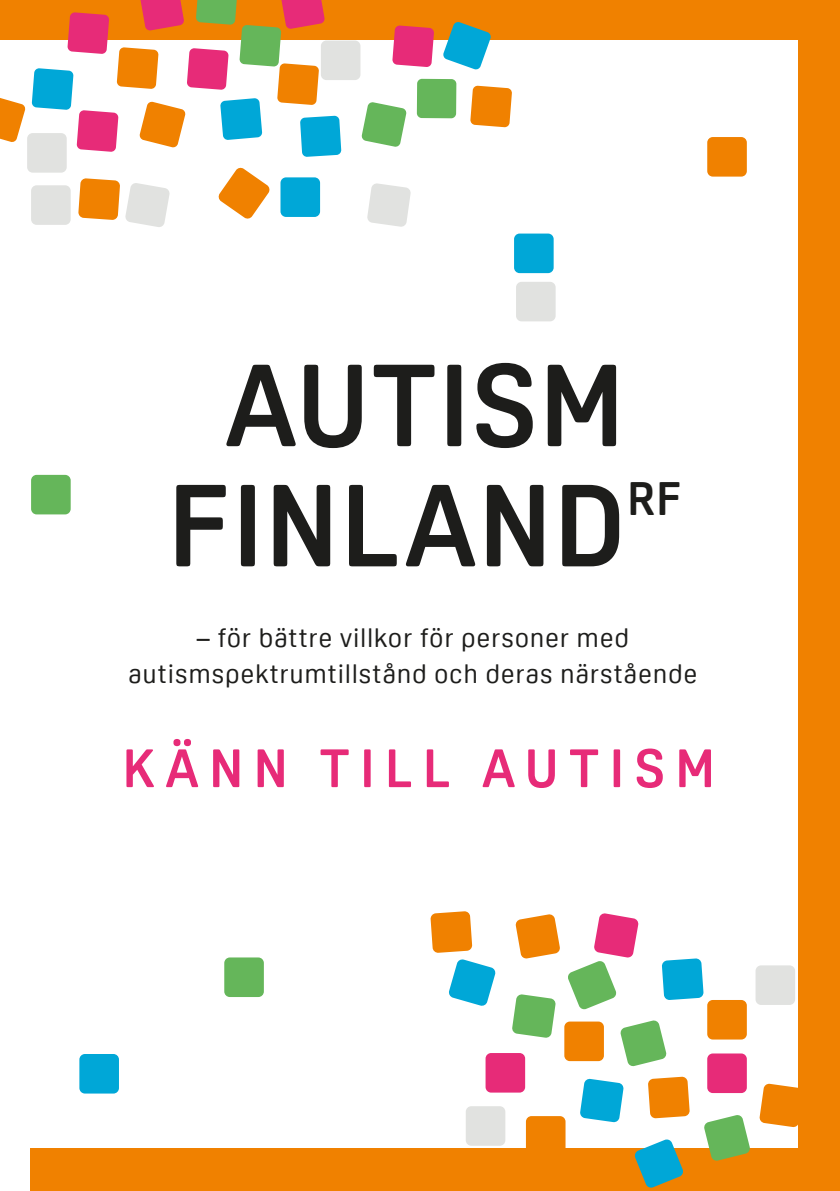
<style>
.page{position:relative;width:840px;height:1191px;background:#fff}
.page>*{position:absolute;margin:0;border:0;box-sizing:border-box;transform-origin:0 0}
.autism_Finland_H{font:700 114.4px "Oscine";letter-spacing:.02em;color:#1d1d1b}
.Känn_till_autism_H1{font:700 53px "Oscine";letter-spacing:.2em;color:#e72b78}
.autism_Finland_H-2{font:700 45.8px "Oscine";color:#1d1d1b}
.Ingressi_H1{font:26px "Oscine";letter-spacing:.05em;color:#1d1d1b}
</style>
<div class="page">
<div style="left:0;top:0;width:839px;height:1191px;background:#f08100"></div>
<div style="left:0;top:41px;width:796px;height:1107px;background:#fff"></div>
<div style="left:27px;top:133px;width:40px;height:40px;background:#e1e2e0;border-radius:6px"></div>
<div style="left:31px;top:185px;width:40px;height:40px;background:#e1e2e0;border-radius:6px"></div>
<div style="left:31px;top:475px;width:40px;height:39px;background:#65b65a;border-radius:6px"></div>
<div style="left:79px;top:1054px;width:40px;height:39px;background:#00a7d7;border-radius:6px"></div>
<svg style="left:78px;top:178px;width:92px;height:49px"></svg>
<svg style="left:218px;top:167px;width:52px;height:52px"></svg>
<div style="left:224px;top:957px;width:40px;height:40px;background:#65b65a;border-radius:6px"></div>
<div style="left:280px;top:177px;width:40px;height:40px;background:#00a7d7;border-radius:6px"></div>
<svg style="left:367px;top:183px;width:44px;height:44px"></svg>
<svg style="left:430px;top:911px;width:65px;height:95px"></svg>
<div style="left:465px;top:1106px;width:40px;height:39px;background:#e1e2e0;border-radius:6px"></div>
<div style="left:513px;top:233px;width:40px;height:40px;background:#00a7d7;border-radius:6px"></div>
<div style="left:515px;top:282px;width:40px;height:39px;background:#e1e2e0;border-radius:6px"></div>
<svg style="left:512px;top:994px;width:43px;height:44px"></svg>
<div style="left:485px;top:1053px;width:40px;height:39px;background:#e72b78;border-radius:6px"></div>
<div style="left:525px;top:1116px;width:40px;height:39px;background:#f08100;border-radius:6px"></div>
<svg style="left:515px;top:914px;width:45px;height:45px"></svg>
<div style="left:564px;top:1021px;width:39px;height:40px;background:#f08100;border-radius:6px"></div>
<svg style="left:580px;top:1078px;width:43px;height:44px"></svg>
<svg style="left:568px;top:913px;width:70px;height:97px"></svg>
<svg style="left:620px;top:1020px;width:46px;height:46px"></svg>
<svg style="left:662px;top:958px;width:41px;height:42px;background:#1bb0db"></svg>
<svg style="left:648px;top:1076px;width:41px;height:42px;background:#f18e1b"></svg>
<svg style="left:634px;top:1139px;width:49px;height:49px"></svg>
<div style="left:706px;top:137px;width:40px;height:40px;background:#f08100;border-radius:6px"></div>
<div style="left:706px;top:1000px;width:40px;height:39px;background:#f08100;border-radius:6px"></div>
<div style="left:706px;top:1053px;width:40px;height:40px;background:#e72b78;border-radius:6px"></div>
<svg style="left:704px;top:1115px;width:46px;height:46px"></svg>
<div style="left:755px;top:965px;width:39px;height:40px;background:#e1e2e0;border-radius:6px"></div>
<svg style="left:759px;top:1083px;width:39px;height:44px"></svg>
<svg style="left:0;top:98px;width:26px;height:44px"></svg>
<div style="left:416px;top:79px;width:40px;height:39px;background:#65b65a;border-radius:5px"></div>
<svg style="left:470px;top:86px;width:42px;height:41px;background:#f18f1e"></svg>
<svg style="left:442px;top:22px;width:49px;height:48px"></svg>
<svg style="left:32px;top:0;width:402px;height:157px"></svg>
<div style="left:0;top:1148px;width:29px;height:43px;background:#fff"></div>
<p class="autism_Finland_H" style="left:225px;top:341px;width:400px">AUTISM</p>
<p class="autism_Finland_H" style="left:168px;top:461px;width:458px">FINLAND</p>
<p class="autism_Finland_H-2" style="left:627px;top:473px;width:55px">RF</p>
<h1 class="Ingressi_H1" style="left:197px;top:623px;width:433px">– för bättre villkor för personer med</h1>
<h1 class="Ingressi_H1" style="left:128px;top:659px;width:569px">autismspektrumtillstånd och deras närstående</h1>
<h1 class="Känn_till_autism_H1" style="left:123px;top:738px;width:593px">KÄNN TILL AUTISM</h1>
</div>
